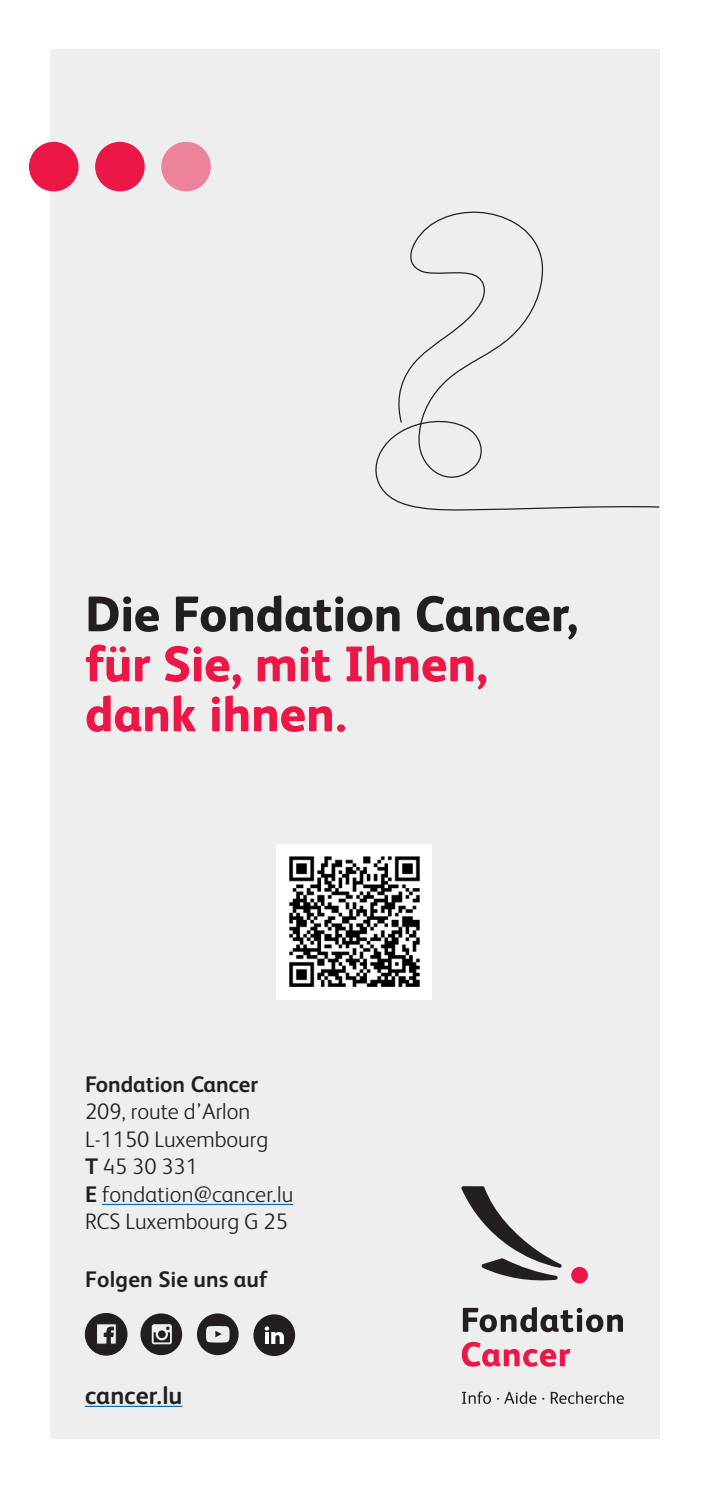
<style>
.page{position:relative;width:709px;height:1489px;background:#fff}
.page>*{position:absolute;margin:0;border:0;box-sizing:border-box;transform-origin:0 0}
.t1{font:800 50px/50px "FS Albert";letter-spacing:-.01em;color:#ed1747}
.t2{font:800 50px "FS Albert";letter-spacing:-.01em;color:#231f20}
.t3{font:700 25px "FS Albert";letter-spacing:.005em;color:#231f20}
.t4{font:300 22.5px/27.5px "FS Albert";color:#231f20}
.t5{font:700 22.5px "FS Albert";color:#231f20}
.s1{font-weight:700}
</style>
<div class="page">
<div style="left:50px;top:50px;width:609px;height:1389px;background:#eeeeef"></div>
<svg style="left:462px;top:1391px;width:29px;height:12px"></svg>
<svg style="left:497px;top:1391px;width:39px;height:12px"></svg>
<svg style="left:551px;top:1391px;width:73px;height:12px"></svg>
<div style="left:571px;top:1266px;width:17px;height:17px;background:#ed1747;border-radius:50%"></div>
<svg style="left:461px;top:1186px;width:101px;height:95px"></svg>
<svg style="left:463px;top:1307px;width:160px;height:25px"></svg>
<svg style="left:462px;top:1341px;width:108px;height:25px"></svg>
<svg style="left:375px;top:197px;width:285px;height:314px"></svg>
<hr style="left:102px;top:1203px;width:191px;height:1px;background:#0f6eb8">
<div style="left:276px;top:843px;width:156px;height:156px;background:#fff"></div>
<img style="left:289px;top:856px;width:131px;height:131px">
<svg style="left:140px;top:1313px;width:42px;height:41px"></svg>
<svg style="left:197px;top:1313px;width:42px;height:41px"></svg>
<div style="left:253px;top:1314px;width:42px;height:41px;background:#231f20;border-radius:50%"></div>
<svg style="left:265px;top:1326px;width:19px;height:17px"></svg>
<svg style="left:85px;top:1313px;width:42px;height:42px"></svg>
<hr style="left:85px;top:1405px;width:97px;height:1px;background:#0f6eb8">
<div style="left:95px;top:142px;width:50px;height:49px;background:#ed1747;border-radius:50%"></div>
<div style="left:161px;top:142px;width:50px;height:49px;background:#ed829b;border-radius:50%"></div>
<div style="left:29px;top:142px;width:50px;height:49px;background:#ed1747;border-radius:50%"></div>
<h1 class="t2" style="left:85px;top:577px;width:494px">Die Fondation Cancer,</h1>
<h1 class="t1" style="left:85px;top:636px;width:404px">für Sie, mit Ihnen, dank ihnen.</h1>
<p class="t5" style="left:85px;top:1068px;width:175px">Fondation Cancer</p>
<p class="t4" style="left:85px;top:1096px;width:210px">209, route d’Arlon<br>L-1150 Luxembourg<br><span class="s1">T</span> 45 30 331<br><span class="s1">E</span> fondation@cancer.lu<br>RCS Luxembourg G 25</p>
<p class="t5" style="left:85px;top:1263px;width:184px">Folgen Sie uns auf</p>
<p class="t3" style="left:85px;top:1378px;width:99px">cancer.lu</p>
</div>
